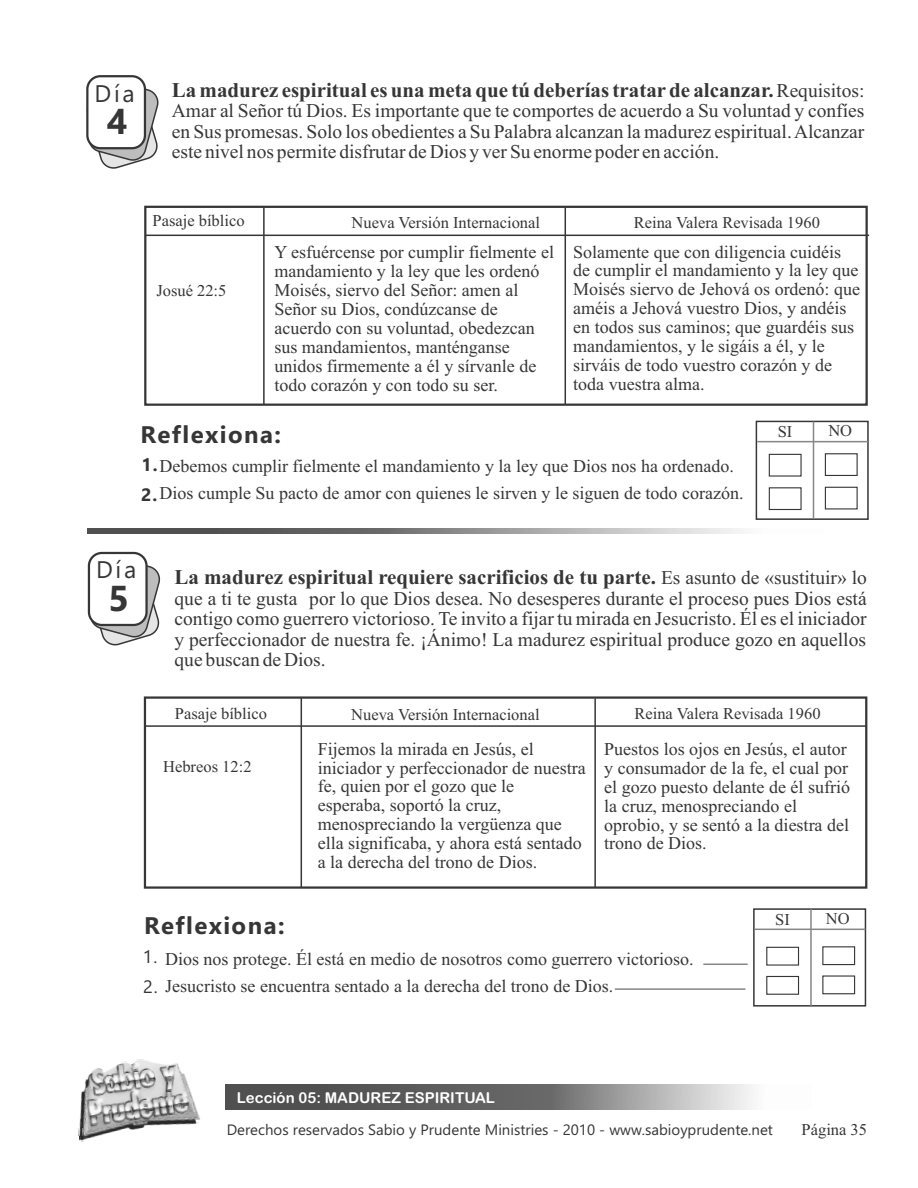
<style>
.page{position:relative;width:918px;height:1188px;background:#fff}
.page>*{position:absolute;margin:0;border:0;box-sizing:border-box;transform-origin:0 0}
.t1{font:700 36px "Ebrima";color:#363636}
.t2{font:700 24px "Ebrima";letter-spacing:.06em;color:#363636}
.t3{font:24px "Ebrima";letter-spacing:.115em;color:#363636}
.t4{font:700 21px "Times New Roman";color:#363636}
.t5{font:19.5px/20.4px "Times New Roman";color:#363636;text-align:justify}
.t6{font:18px/18.9px "Times New Roman";color:#363636}
.t7{font:16.5px "Times New Roman";color:#363636}
.t8{font:15px "Ebrima";color:#363636}
.t9{font:15px "Arial Rounded MT Bold";color:#fff}
.s1{font-weight:400;font-size:19.5px}
.s2{font-family:"Ebrima";font-weight:700}
.s3{font-family:"Ebrima"}
</style>
<div class="page">
<svg style="left:225px;top:1085px;width:528px;height:24px;background:#7b7b7b"></svg>
<img style="left:78px;top:1059px;width:122px;height:79px">
<div style="left:144px;top:696px;width:723px;height:193px;border:2px solid #363636"></div>
<hr style="left:145px;top:725px;width:722px;height:2px;background:#363636">
<hr style="left:301px;top:697px;width:1px;height:191px;background:#363636">
<hr style="left:594px;top:698px;width:2px;height:190px;background:#363636">
<div style="left:144px;top:206px;width:724px;height:200px;border:2px solid #363636"></div>
<svg style="left:90px;top:88px;width:69px;height:81px"></svg>
<div style="left:86px;top:75px;width:60px;height:74px;background:#fff;border:2px solid #363636;border-radius:13px"></div>
<hr style="left:145px;top:235px;width:724px;height:1px;background:#363636">
<hr style="left:263px;top:206px;width:2px;height:199px;background:#363636">
<hr style="left:565px;top:208px;width:1px;height:197px;background:#363636">
<svg style="left:87px;top:558px;width:74px;height:88px"></svg>
<div style="left:88px;top:552px;width:60px;height:74px;background:#fff;border:2px solid #363636;border-radius:13px"></div>
<svg style="left:87px;top:528px;width:654px;height:6px;background:#898989"></svg>
<hr style="left:703px;top:964px;width:45px;height:1px;background:#868686">
<hr style="left:615px;top:988px;width:130px;height:2px;background:#868686">
<svg style="left:822px;top:946px;width:34px;height:20px"></svg>
<svg style="left:822px;top:975px;width:34px;height:20px"></svg>
<div style="left:753px;top:908px;width:113px;height:99px;border:2px solid #363636"></div>
<svg style="left:766px;top:946px;width:34px;height:20px"></svg>
<svg style="left:766px;top:975px;width:34px;height:20px"></svg>
<hr style="left:755px;top:929px;width:110px;height:1px;background:#868686">
<hr style="left:810px;top:909px;width:2px;height:97px;background:#868686">
<svg style="left:824px;top:453px;width:34px;height:23px"></svg>
<svg style="left:824px;top:486px;width:34px;height:24px"></svg>
<div style="left:756px;top:421px;width:113px;height:99px;border:2px solid #363636"></div>
<svg style="left:768px;top:453px;width:34px;height:24px"></svg>
<svg style="left:768px;top:487px;width:34px;height:24px"></svg>
<hr style="left:757px;top:441px;width:111px;height:1px;background:#868686">
<hr style="left:813px;top:421px;width:1px;height:97px;background:#868686">
<h2 class="t3" style="left:94px;top:84px;width:42px">Día</h2>
<h1 class="t1" style="left:107px;top:107px;width:22px">4</h1>
<p class="t4" style="left:172px;top:83px;width:694px">La madurez espiritual es una meta que tú deberías tratarde alcanzar. <span class="s1">Requisitos:</span></p>
<p class="t5" style="left:172px;top:102px;width:694px">Amar al Señor tú Dios. Es importante que te comportes de acuerdo a Su voluntad y confíes en Sus promesas. Solo los obedientes a Su Palabra alcanzan la madurez espiritual. Alcanzar este nivel nos permite disfrutar de Dios y ver Su enorme poder en acción.</p>
<p class="t7" style="left:153px;top:214px;width:94px">Pasaje bíblico</p>
<p class="t7" style="left:352px;top:216px;width:190px">Nueva Versión Internacional</p>
<p class="t7" style="left:634px;top:217px;width:188px">Reina Valera Revisada 1960</p>
<p class="t6" style="left:274px;top:245px;width:281px">Y esfuércense por cumplir fielmente el mandamiento y la ley que les ordenó Moisés, siervo del Señor: amen al Señor su Dios, condúzcanse de acuerdo con su voluntad, obedezcan sus mandamientos, manténganse unidos firmemente a él y sírvanle de todo corazón y con todo su ser.</p>
<p class="t6" style="left:573px;top:244px;width:288px">Solamente que con diligencia cuidéis de cumplir el mandamiento y la ley que Moisés siervo de Jehová os ordenó: que améis a Jehová vuestro Dios, y andéis en todos sus caminos; que guardéis sus mandamientos, y le sigáis a él, y le sirváis de todo vuestro corazón y de toda vuestra alma.</p>
<p class="t7" style="left:156px;top:285px;width:72px">Josué 22:5</p>
<h2 class="t2" style="left:140px;top:425px;width:142px">Reflexiona:</h2>
<p class="t6" style="left:141px;top:455px;width:604px;line-height:27px"><span class="s2">1.</span>Debemos cumplir fielmente el mandamiento y la ley que Dios nos ha ordenado.<br><span class="s2">2.</span>Dios cumple Su pacto de amor con quienes le sirven y le siguen de todo corazón.</p>
<p class="t7" style="left:778px;top:426px;width:16px">SI</p>
<p class="t7" style="left:828px;top:425px;width:25px">NO</p>
<h2 class="t3" style="left:96px;top:561px;width:42px">Día</h2>
<h1 class="t1" style="left:109px;top:584px;width:22px">5</h1>
<p class="t4" style="left:175px;top:570px;width:694px">La madurez espiritual requiere sacrificios de tu parte. <span class="s1">Es asunto de «sustituir» lo</span></p>
<p class="t5" style="left:175px;top:590px;width:694px">que a ti te gusta por lo que Dios desea. No desesperes durante el proceso pues Dios está contigo como guerrero victorioso. Te invito a fijar tu mirada en Jesucristo. Él es el iniciador y perfeccionador de nuestra fe. ¡Ánimo! La madurez espiritual produce gozo en aquellos que buscan de Dios.</p>
<p class="t7" style="left:175px;top:708px;width:94px">Pasaje bíblico</p>
<p class="t7" style="left:351px;top:708px;width:190px">Nueva Versión Internacional</p>
<p class="t7" style="left:634px;top:708px;width:188px">Reina Valera Revisada 1960</p>
<p class="t6" style="left:604px;top:741px;width:247px">Puestos los ojos en Jesús, el autor y consumador de la fe, el cual por el gozo puesto delante de él sufrió la cruz, menospreciando el oprobio, y se sentó a la diestra del trono de Dios.</p>
<p class="t6" style="left:318px;top:741px;width:269px">Fijemos la mirada en Jesús, el iniciador y perfeccionador de nuestra fe, quien por el gozo que le esperaba, soportó la cruz, menospreciando la vergüenza que ella significaba, y ahora está sentado a la derecha del trono de Dios.</p>
<p class="t7" style="left:163px;top:761px;width:90px">Hebreos 12:2</p>
<h2 class="t2" style="left:144px;top:917px;width:142px">Reflexiona:</h2>
<p class="t6" style="left:143px;top:951px;width:552px"><span class="s3">1.</span> Dios nos protege. Él está en medio de nosotros como guerrero victorioso.</p>
<p class="t6" style="left:143px;top:978px;width:472px"><span class="s3">2.</span> Jesucristo se encuentra sentado a la derecha del trono de Dios.</p>
<p class="t7" style="left:775px;top:914px;width:16px">SI</p>
<p class="t7" style="left:826px;top:913px;width:25px">NO</p>
<p class="t9" style="left:237px;top:1092px;width:260px">Lección 05: MADUREZ ESPIRITUAL</p>
<p class="t8" style="left:227px;top:1124px;width:548px">Derechos reservados Sabio y Prudente Ministries - 2010 - www.sabioyprudente.net</p>
<p class="t7" style="left:802px;top:1123px;width:67px">Página 35</p>
</div>
